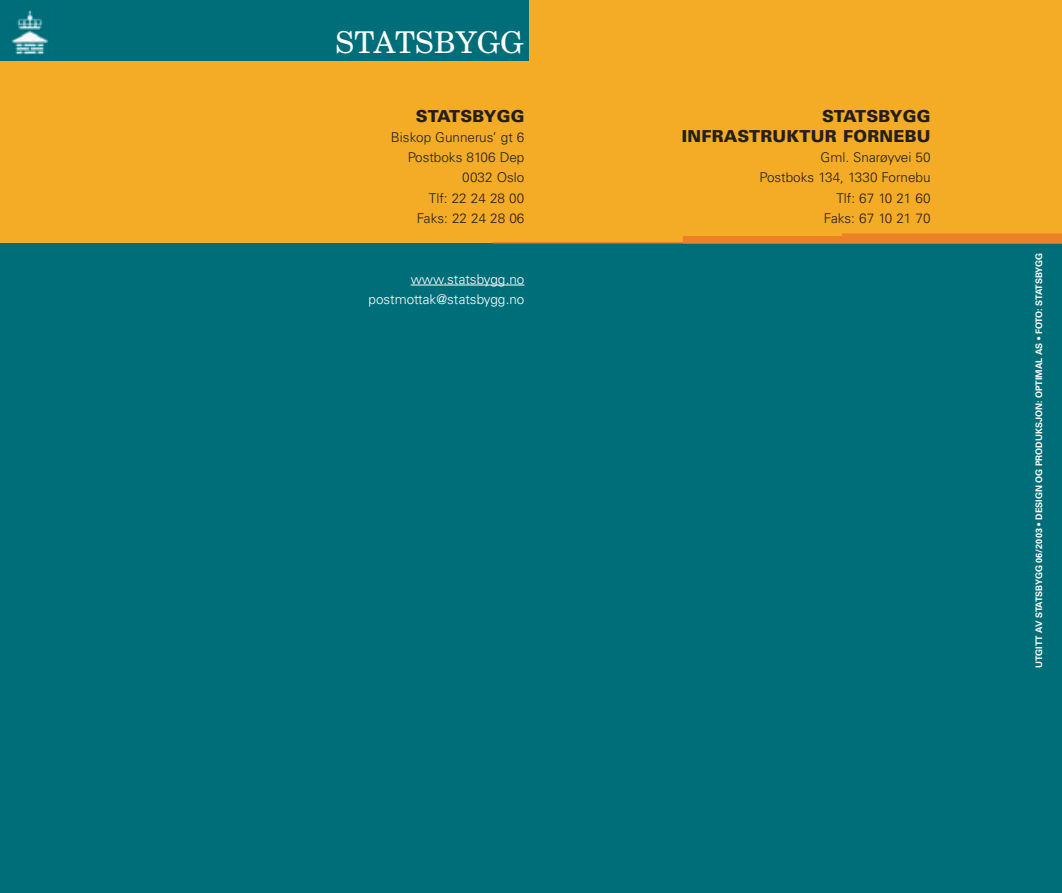
<style>
.page{position:relative;width:1062px;height:893px;background:#fff}
.page>*{position:absolute;margin:0;border:0;box-sizing:border-box;transform-origin:0 0}
.t1{font:30px "New Century Schlbk";color:#fff}
.t2{font:900 16.5px/20.2px "Univers";letter-spacing:.015em;color:#231f20;text-align:right}
.t3{font:300 13.5px/20.2px "Univers";color:#231f20;text-align:right}
.t4{font:300 13.5px/20.2px "Univers";color:#fff;text-align:right}
.t5{font:700 9px "Univers";color:#fff}
</style>
<div class="page">
<div style="left:0;top:0;width:1062px;height:247px;background:#f4ab26"></div>
<div style="left:0;top:243px;width:1062px;height:649px;background:#006e79"></div>
<hr style="left:842px;top:233px;width:220px;height:3px;background:#ed8126">
<div style="left:683px;top:236px;width:379px;height:7px;background:#ed8126"></div>
<hr style="left:493px;top:242px;width:569px;height:1px;background:#ed8126">
<div style="left:0;top:0;width:529px;height:61px;background:#006e79"></div>
<img style="left:11px;top:10px;width:37px;height:45px">
<hr style="left:411px;top:285px;width:32px;height:1px;background:#fff">
<svg style="left:443px;top:285px;width:81px;height:1px"></svg>
<h1 class="t1" style="left:336px;top:31px;width:189px">STATSBYGG</h1>
<p class="t2" style="left:416px;top:107px;width:110px">STATSBYGG</p>
<p class="t3" style="left:391px;top:128px;width:135px">Biskop Gunnerus’ gt 6<br>Postboks 8106 Dep<br>0032 Oslo<br>Tlf: 22 24 28 00<br>Faks: 22 24 28 06</p>
<p class="t4" style="left:369px;top:270px;width:157px">www.statsbygg.no postmottak@statsbygg.no</p>
<p class="t2" style="left:682px;top:107px;width:250px">STATSBYGG<br>INFRASTRUKTUR FORNEBU</p>
<p class="t3" style="left:760px;top:148px;width:173px">Gml. Snarøyvei 50<br>Postboks 134, 1330 Fornebu<br>Tlf: 67 10 21 60<br>Faks: 67 10 21 70</p>
<p class="t5" style="left:1036px;top:668px;width:417px;rotate:-90deg">UTGITT AV STATSBYGG 06/2003 • DESIGN OG PRODUKSJON: OPTIMAL AS • FOTO: STATSBYGG</p>
</div>
